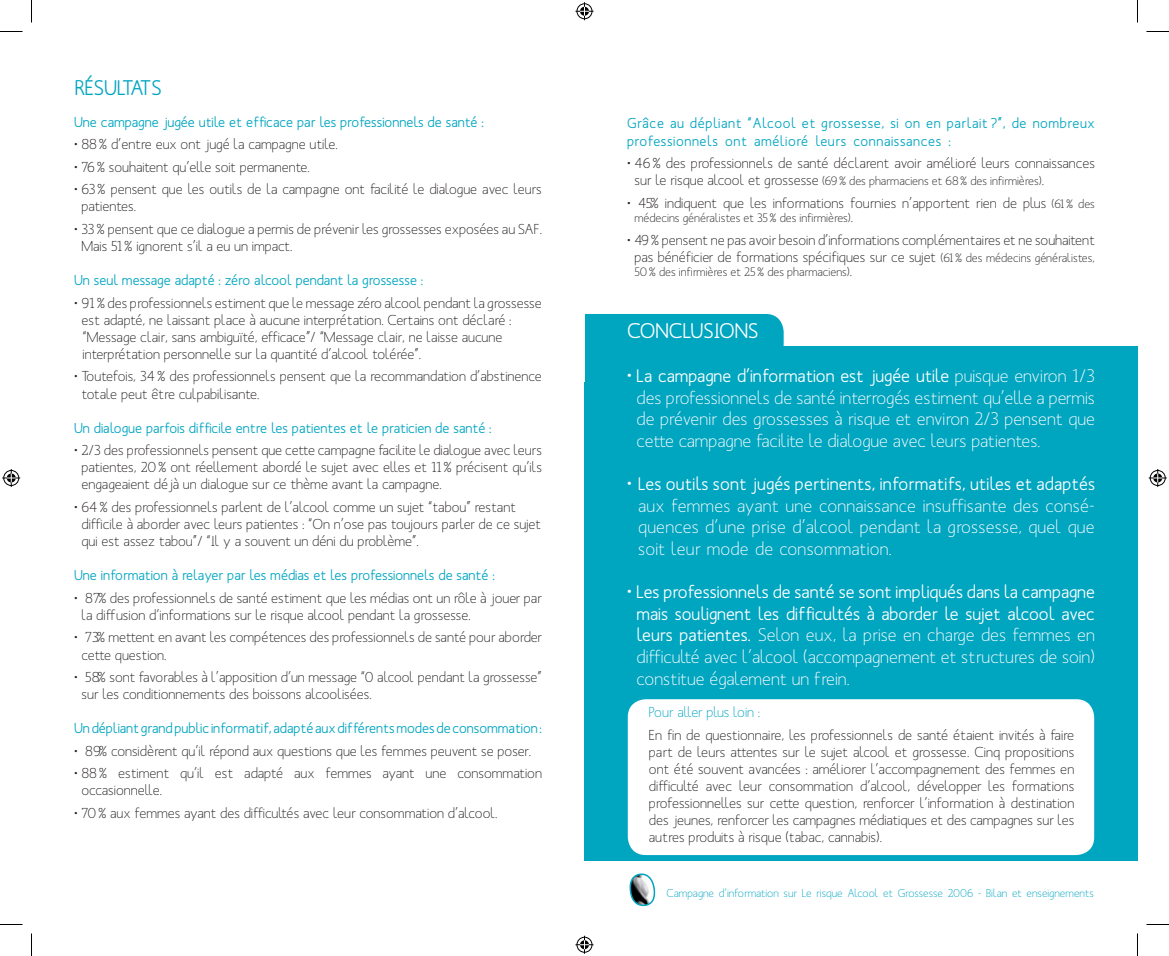
<style>
.page{position:relative;width:1169px;height:956px;background:#fff}
.page>*{position:absolute;margin:0;border:0;box-sizing:border-box;transform-origin:0 0}
.t1{font:500 21px "Mank Sans";color:#fff}
.t2{font:500 21px "Mank Sans";color:#00a5c0}
.t3{font:18px/21.6px "Mank Sans";color:#fff;text-align:justify}
.t4{font:500 18px/21.6px "Mank Sans";color:#fff;text-align:justify}
.t5{font:14.25px/17.1px "Mank Sans";color:#231f20}
.t6{font:500 14.25px "Mank Sans";color:#00a5c0}
.t7{font:500 14.25px/17.1px "Mank Sans";letter-spacing:.04em;color:#00a5c0}
.t8{font:14.25px "Mank Sans";color:#00a5c0}
.t9{font:12px "Mank Sans";color:#231f20}
.t10{font:11.25px "Mank Sans";color:#00a5c0}
.s1{font-size:14.25px}
.s2{font-size:12px}
.s3{font-weight:500}
.s4{font-weight:400}
</style>
<div class="page">
<svg style="left:629px;top:873px;width:26px;height:33px"></svg>
<div style="left:554px;top:314px;width:229px;height:48px;background:#00a5c0;border-radius:18px"></div>
<div style="left:584px;top:346px;width:553px;height:515px;background:#00a5c0"></div>
<div style="left:628px;top:699px;width:466px;height:156px;background:#fff;border-radius:18px"></div>
<div style="left:552px;top:291px;width:32px;height:91px;background:#fff"></div>
<svg style="left:0;top:31px;width:22px;height:1px"></svg>
<svg style="left:1146px;top:31px;width:23px;height:1px"></svg>
<svg style="left:0;top:924px;width:22px;height:1px"></svg>
<svg style="left:1146px;top:924px;width:23px;height:1px"></svg>
<svg style="left:31px;top:0;width:1px;height:22px"></svg>
<svg style="left:31px;top:933px;width:1px;height:23px"></svg>
<svg style="left:1137px;top:0;width:1px;height:22px"></svg>
<svg style="left:1137px;top:933px;width:1px;height:23px"></svg>
<svg style="left:575px;top:2px;width:18px;height:18px"></svg>
<svg style="left:575px;top:936px;width:18px;height:18px"></svg>
<svg style="left:2px;top:469px;width:18px;height:18px"></svg>
<svg style="left:1148px;top:469px;width:18px;height:18px"></svg>
<h1 class="t2" style="left:74px;top:74px;width:22px">Résultats</h1>
<p class="t6" style="left:74px;top:113px;width:411px">Une campagne jugée utile et efficace par les professionnels de santé :</p>
<p class="t5" style="left:74px;top:136px;width:265px">• 88% d’entre eux ont jugé la campagne utile.</p>
<p class="t5" style="left:74px;top:158px;width:237px">• 76% souhaitent qu’elle soit permanente.</p>
<p class="t5" style="left:81px;top:181px;width:462px;text-indent:-7px">• 63% pensent que les outils de la campagne ont facilité le dialogue avec leurs patientes.</p>
<p class="t5" style="left:81px;top:220px;width:462px;text-indent:-7px">• 33% pensent que ce dialogue a permis de prévenir les grossesses exposées au SAF.<br>Mais 51% ignorent s’il a eu un impact.</p>
<p class="t6" style="left:74px;top:271px;width:351px">Un seul message adapté : zéro alcool pendant la grossesse :</p>
<p class="t5" style="left:81px;top:294px;width:462px;text-indent:-7px">• 91% des professionnels estiment que le message zéro alcool pendant la grossesse est adapté, ne laissant place à aucune interprétation. Certains ont déclaré : “Message clair, sans ambiguïté, efficace”/ “Message clair, ne laisse aucune interprétation personnelle sur la quantité d’alcool tolérée”.</p>
<p class="t5" style="left:81px;top:368px;width:462px;text-indent:-7px">• Toutefois, 34% des professionnels pensent que la recommandation d’abstinence totale peut être culpabilisante.</p>
<p class="t6" style="left:74px;top:419px;width:419px">Un dialogue parfois difficile entre les patientes et le praticien de santé :</p>
<p class="t5" style="left:81px;top:442px;width:462px;text-align:justify;text-indent:-7px">• 2/3 des professionnels pensent que cette campagne facilite le dialogue avec leurs patientes, 20% ont réellement abordé le sujet avec elles et 11% précisent qu’ils engageaient déjà un dialogue sur ce thème avant la campagne.</p>
<p class="t5" style="left:81px;top:498px;width:461px;text-indent:-7px">• 64% des professionnels parlent de l’alcool comme un sujet “tabou” restant difficile à aborder avec leurs patientes : “On n’ose pas toujours parler de ce sujet qui est assez tabou”/ “Il y a souvent un déni du problème”.</p>
<p class="t6" style="left:74px;top:566px;width:422px">Une information à relayer par les médias et les professionnels de santé :</p>
<p class="t5" style="left:81px;top:589px;width:462px;text-indent:-7px">• 87% des professionnels de santé estiment que les médias ont un rôle à jouer par la diffusion d’informations sur le risque alcool pendant la grossesse.</p>
<p class="t5" style="left:81px;top:629px;width:462px;text-indent:-7px">• 73% mettent en avant les compétences des professionnels de santé pour aborder cette question.</p>
<p class="t5" style="left:81px;top:668px;width:462px;text-indent:-7px">• 58% sont favorables à l’apposition d’un message “0 alcool pendant la grossesse” sur les conditionnements des boissons alcoolisées.</p>
<p class="t6" style="left:74px;top:719px;width:469px">Un dépliant grand public informatif, adapté aux différents modes de consommation :</p>
<p class="t5" style="left:74px;top:742px;width:459px">• 89% considèrent qu’il répond aux questions que les femmes peuvent se poser.</p>
<p class="t5" style="left:81px;top:765px;width:462px;text-indent:-7px">• 88% estiment qu’il est adapté aux femmes ayant une consommation occasionnelle.</p>
<p class="t5" style="left:74px;top:804px;width:425px">• 70% aux femmes ayant des difficultés avec leur consommation d’alcool.</p>
<p class="t7" style="left:627px;top:115px;width:469px">Grâce au dépliant “Alcool et grossesse, si on en parlait ?”, de nombreux professionnels ont amélioré leurs connaissances :</p>
<p class="t5" style="left:627px;top:154px;width:469px">• 46% des professionnels de santé déclarent avoir amélioré leurs connaissances</p>
<p class="t9" style="left:634px;top:173px;width:411px"><span class="s1">sur le risque alcool et grossesse</span> (69% des pharmaciens et 68% des infirmières)<span class="s1">.</span></p>
<p class="t5" style="left:627px;top:194px;width:469px">• 45% indiquent que les informations fournies n’apportent rien de plus <span class="s2">(61% des</span></p>
<p class="t9" style="left:634px;top:210px;width:220px">médecins généralistes et 35% des infirmières)<span class="s1">.</span></p>
<p class="t5" style="left:627px;top:231px;width:469px;text-align:center">• 49% pensent ne pas avoir besoin d’informations complémentaires et ne souhaitent pas bénéficier de formations spécifiques sur ce sujet <span class="s2">(61% des médecins généralistes,</span></p>
<p class="t9" style="left:634px;top:264px;width:219px">50% des infirmières et 25% des pharmaciens)<span class="s1">.</span></p>
<h1 class="t1" style="left:627px;top:318px;width:26px">Conclusions</h1>
<p class="t3" style="left:636px;top:365px;width:460px;text-indent:-10px"><span class="s3">• La campagne d’information est jugée utile</span> puisque environ 1/3 des professionnels de santé interrogés estiment qu’elle a permis de prévenir des grossesses à risque et environ 2/3 pensent que cette campagne facilite le dialogue avec leurs patientes.</p>
<p class="t4" style="left:627px;top:473px;width:470px">• Les outils sont jugés pertinents, informatifs, utiles et adaptés</p>
<p class="t3" style="left:638px;top:495px;width:458px">aux femmes ayant une connaissance insuffisante des consé&shy;quences d’une prise d’alcool pendant la grossesse, quel que soit leur mode de consommation.</p>
<p class="t4" style="left:636px;top:581px;width:460px;text-indent:-10px">• Les professionnels de santé se sont impliqués dans la campagne mais soulignent les difficultés à aborder le sujet alcool avec leurs patientes. <span class="s4">Selon eux, la prise en charge des femmes en difficulté avec l’alcool (accompagnement et structures de soin) constitue également un frein.</span></p>
<p class="t8" style="left:649px;top:703px;width:113px">Pour aller plus loin :</p>
<p class="t5" style="left:649px;top:726px;width:427px;text-align:justify">En fin de questionnaire, les professionnels de santé étaient invités à faire part de leurs attentes sur le sujet alcool et grossesse. Cinq propositions ont été souvent avancées : améliorer l’accompagnement des femmes en difficulté avec leur consommation d’alcool, développer les formations professionnelles sur cette question, renforcer l’information à destination des jeunes, renforcer les campagnes médiatiques et des campagnes sur les autres produits à risque (tabac, cannabis).</p>
<p class="t10" style="left:666px;top:886px;width:429px">Campagne d’information sur Le risque Alcool et Grossesse 2006 - Bilan et enseignements</p>
</div>
